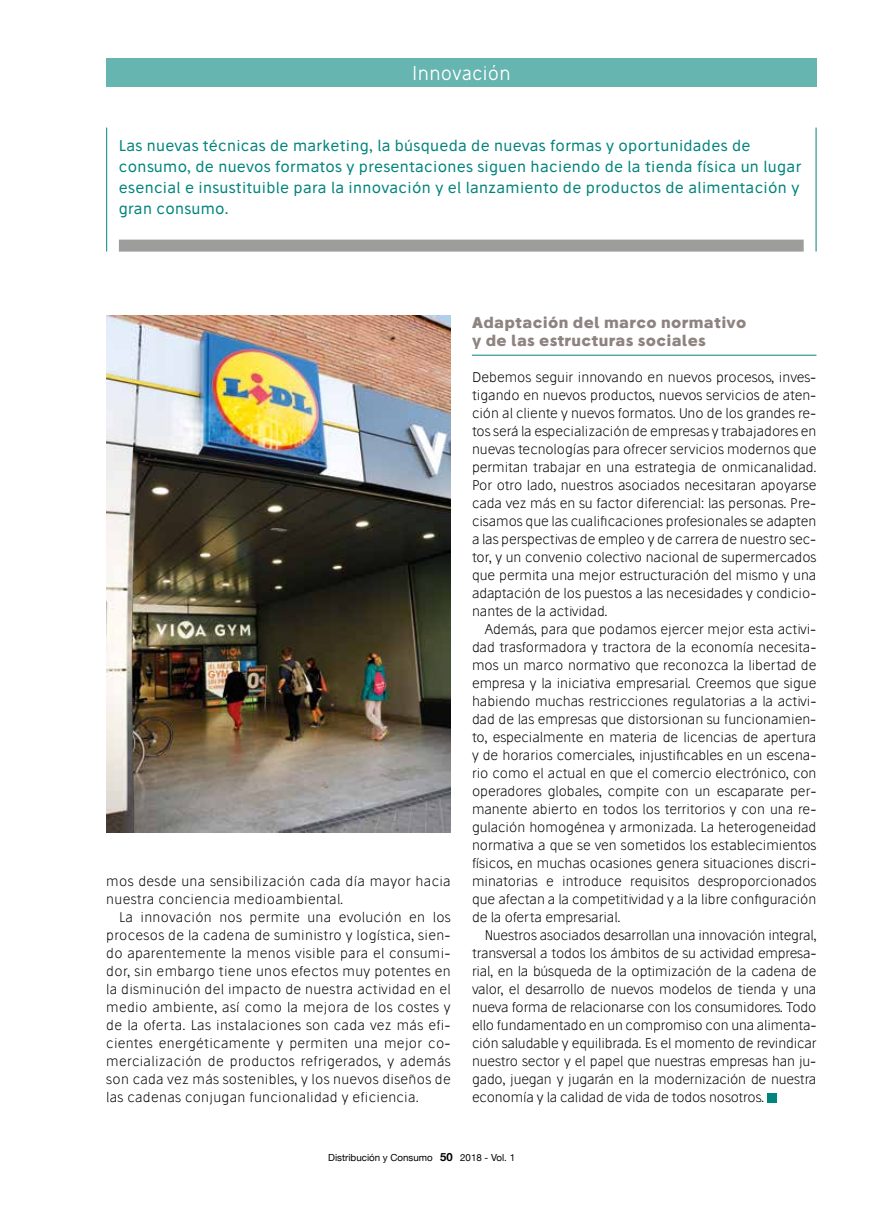
<style>
.page{position:relative;width:893px;height:1212px;background:#fff}
.page>*{position:absolute;margin:0;border:0;box-sizing:border-box;transform-origin:0 0}
.t1{font:18px "Ogonek";color:#fff}
.t2{font:15px/21px "Stilu";letter-spacing:.025em;color:#00847d}
.t3{font:700 15px/18px "Stilu";letter-spacing:.025em;color:#8e8380}
.t4{font:300 13.5px/18px "Stilu";color:#000;text-align:justify}
.t5{font:300 13.5px/18px "Stilu";letter-spacing:.025em;color:#000}
.t6{font:9.75px "Helvetica Neue";color:#000}
.s1{font-weight:700;font-size:11.25px}
</style>
<div class="page">
<hr style="left:472px;top:355px;width:344px;height:1px;background:#00847d">
<div style="left:767px;top:1093px;width:10px;height:9px;background:#00847d"></div>
<img style="left:106px;top:316px;width:345px;height:516px">
<div style="left:119px;top:240px;width:685px;height:12px;background:#9d9d9c"></div>
<hr style="left:106px;top:128px;width:1px;height:124px;background:#00847d">
<hr style="left:816px;top:128px;width:1px;height:124px;background:#00847d">
<div style="left:106px;top:58px;width:710px;height:29px;background:#66b5b1"></div>
<h1 class="t1" style="left:412px;top:60px;width:100px">Innovación</h1>
<p class="t2" style="left:119px;top:135px;width:684px">Las nuevas técnicas de marketing, la búsqueda de nuevas formas y oportunidades de consumo, de nuevos formatos y presentaciones siguen haciendo de la tienda física un lugar esencial e insustituible para la innovación y el lanzamiento de productos de alimentación y gran consumo.</p>
<p class="t5" style="left:106px;top:872px;width:346px">mos desde una sensibilización cada día mayor hacia nuestra conciencia medioambiental.</p>
<p class="t4" style="left:106px;top:908px;width:346px;text-indent:13px">La innovación nos permite una evolución en los procesos de la cadena de suministro y logística, sien&shy;do aparentemente la menos visible para el consumi&shy;dor, sin embargo tiene unos efectos muy potentes en la disminución del impacto de nuestra actividad en el medio ambiente, así como la mejora de los costes y de la oferta. Las instalaciones son cada vez más efi&shy;cientes energéticamente y permiten una mejor co&shy;mercialización de productos refrigerados, y además son cada vez más sostenibles, y los nuevos diseños de las cadenas conjugan funcionalidad y eficiencia.</p>
<p class="t3" style="left:472px;top:313px;width:276px">Adaptación del marco normativo y de las estructuras sociales</p>
<p class="t4" style="left:472px;top:368px;width:346px">Debemos seguir innovando en nuevos procesos, inves&shy;tigando en nuevos productos, nuevos servicios de aten&shy;ción al cliente y nuevos formatos. Uno de los grandes re&shy;tos será la especialización de empresas y trabajadores en nuevas tecnologías para ofrecer servicios modernos que permitan trabajar en una estrategia de onmicanalidad.<br>Por otro lado, nuestros asociados necesitaran apoyarse cada vez más en su factor diferencial: las personas. Pre&shy;cisamos que las cualificaciones profesionales se adapten a las perspectivas de empleo y de carrera de nuestro sec&shy;tor, y un convenio colectivo nacional de supermercados que permita una mejor estructuración del mismo y una adaptación de los puestos a las necesidades y condicio&shy;nantes de la actividad.</p>
<p class="t4" style="left:472px;top:620px;width:346px;text-indent:13px">Además, para que podamos ejercer mejor esta activi&shy;dad trasformadora y tractora de la economía necesita&shy;mos un marco normativo que reconozca la libertad de empresa y la iniciativa empresarial. Creemos que sigue habiendo muchas restricciones regulatorias a la activi&shy;dad de las empresas que distorsionan su funcionamien&shy;to, especialmente en materia de licencias de apertura y de horarios comerciales, injustificables en un escena&shy;rio como el actual en que el comercio electrónico, con operadores globales, compite con un escaparate per&shy;manente abierto en todos los territorios y con una re&shy;gulación homogénea y armonizada. La heterogeneidad normativa a que se ven sometidos los establecimientos físicos, en muchas ocasiones genera situaciones discri&shy;minatorias e introduce requisitos desproporcionados que afectan a la competitividad y a la libre configuración de la oferta empresarial.</p>
<p class="t4" style="left:472px;top:926px;width:346px;text-indent:13px">Nuestros asociados desarrollan una innovación integral, transversal a todos los ámbitos de su actividad empresa&shy;rial, en la búsqueda de la optimización de la cadena de valor, el desarrollo de nuevos modelos de tienda y una nueva forma de relacionarse con los consumidores. Todo ello fundamentado en un compromiso con una alimenta&shy;ción saludable y equilibrada. Es el momento de revindicar nuestro sector y el papel que nuestras empresas han ju&shy;gado, juegan y jugarán en la modernización de nuestra economía y la calidad de vida de todos nosotros.</p>
<p class="t6" style="left:328px;top:1152px;width:188px">Distribución y Consumo <span class="s1">50</span> 2018 - Vol. 1</p>
</div>
